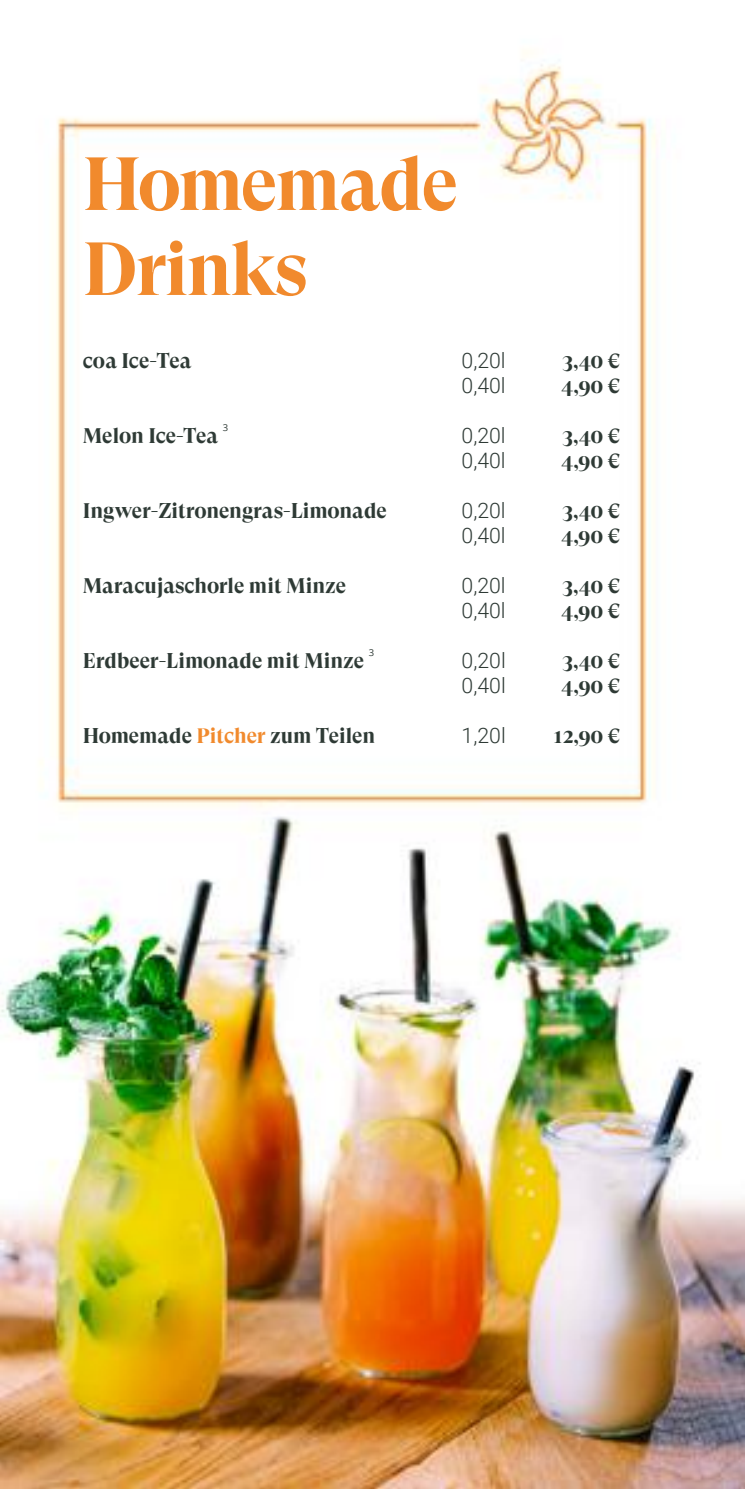
<style>
.page{position:relative;width:745px;height:1489px;background:#fff}
.page>*{position:absolute;margin:0;border:0;box-sizing:border-box;transform-origin:0 0}
.t1{font:700 75px/85px "GT Super Display";letter-spacing:-.02em;color:#f18a2d}
.t2{font:700 21.25px "GT Super Display";color:#2e3a35}
.t3{font:300 21.25px "Roboto";color:#2e3a35}
.t4{font:9.5px "Open Sans";color:#2e3a35}
.s1{color:#f18a2d}
</style>
<div class="page">
<img style="left:0;top:52px;width:744px;height:1436px">
<h1 class="t1" style="left:83px;top:143px;width:376px">Homemade<br>Drinks</h1>
<p class="t2" style="left:83px;top:349px;width:110px">coa Ice-Tea</p>
<p class="t3" style="left:461px;top:345px;width:46px">0,20l</p>
<p class="t2" style="left:561px;top:349px;width:60px">3,40 €</p>
<p class="t3" style="left:461px;top:370px;width:46px">0,40l</p>
<p class="t2" style="left:561px;top:374px;width:60px">4,90 €</p>
<p class="t2" style="left:83px;top:424px;width:137px">Melon Ice-Tea</p>
<p class="t4" style="left:223px;top:421px;width:7px">3</p>
<p class="t3" style="left:461px;top:420px;width:46px">0,20l</p>
<p class="t2" style="left:561px;top:424px;width:60px">3,40 €</p>
<p class="t3" style="left:461px;top:445px;width:46px">0,40l</p>
<p class="t2" style="left:561px;top:449px;width:60px">4,90 €</p>
<p class="t2" style="left:83px;top:499px;width:305px">Ingwer-Zitronengras-Limonade</p>
<p class="t3" style="left:461px;top:495px;width:46px">0,20l</p>
<p class="t2" style="left:561px;top:499px;width:60px">3,40 €</p>
<p class="t3" style="left:461px;top:520px;width:46px">0,40l</p>
<p class="t2" style="left:561px;top:524px;width:60px">4,90 €</p>
<p class="t2" style="left:83px;top:574px;width:265px">Maracujaschorle mit Minze</p>
<p class="t3" style="left:461px;top:570px;width:46px">0,20l</p>
<p class="t2" style="left:561px;top:574px;width:60px">3,40 €</p>
<p class="t3" style="left:461px;top:595px;width:46px">0,40l</p>
<p class="t2" style="left:561px;top:599px;width:60px">4,90 €</p>
<p class="t2" style="left:83px;top:649px;width:283px">Erdbeer-Limonade mit Minze</p>
<p class="t4" style="left:368px;top:646px;width:7px">3</p>
<p class="t3" style="left:461px;top:645px;width:46px">0,20l</p>
<p class="t2" style="left:561px;top:649px;width:60px">3,40 €</p>
<p class="t3" style="left:461px;top:670px;width:46px">0,40l</p>
<p class="t2" style="left:561px;top:674px;width:60px">4,90 €</p>
<p class="t2" style="left:83px;top:724px;width:294px">Homemade <span class="s1">Pitcher</span> zum Teilen</p>
<p class="t3" style="left:461px;top:720px;width:46px">1,20l</p>
<p class="t2" style="left:553px;top:724px;width:69px">12,90 €</p>
</div>
